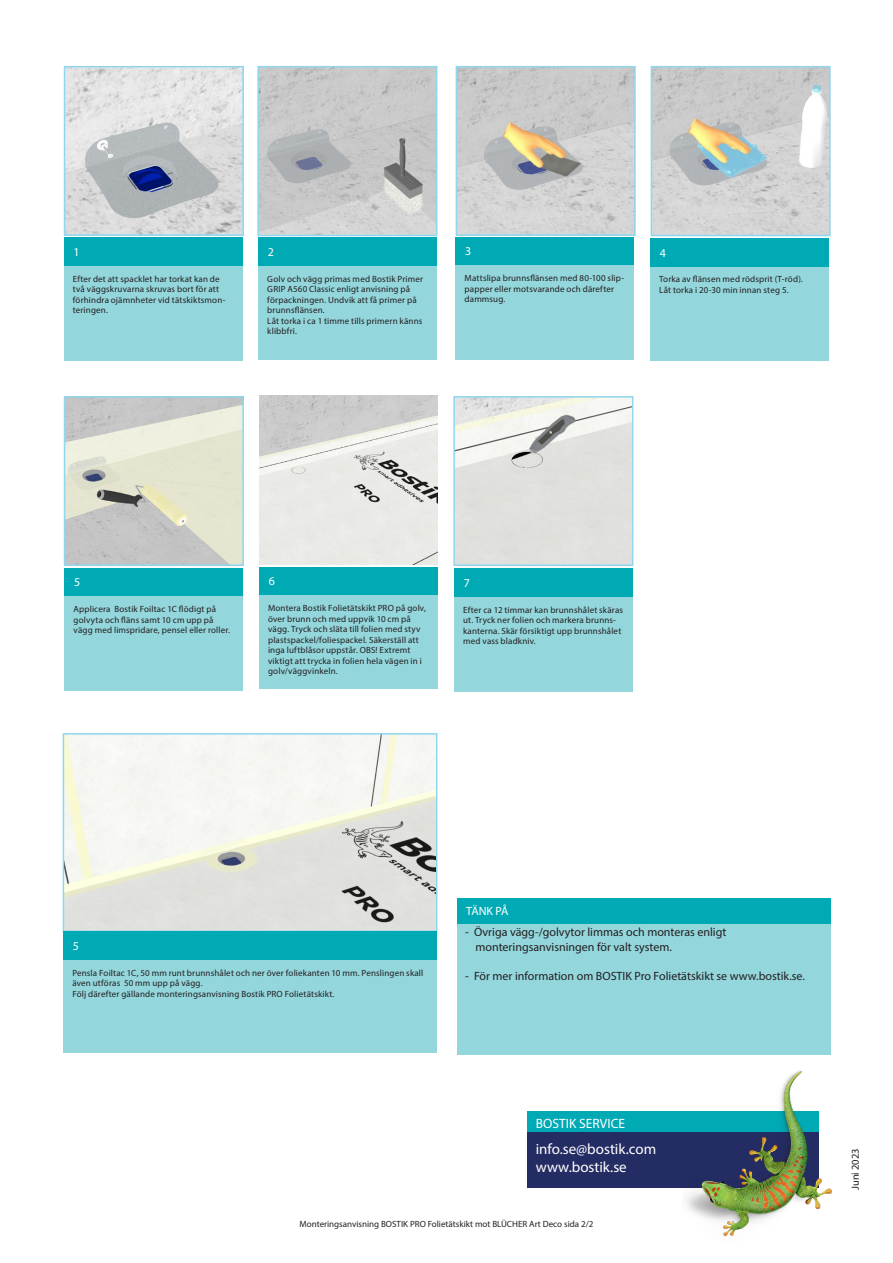
<style>
.page{position:relative;width:893px;height:1263px;background:#fff}
.page>*{position:absolute;margin:0;border:0;box-sizing:border-box;transform-origin:0 0}
.NB_Body_Copy{font:15px "Myriad Pro";color:#fff}
.NB_Body_Copy-2{font:13.5px "Myriad Pro";color:#fff}
.t1{font:12px "Myriad Pro";color:#231f20}
.t2{font:12px "Myriad Pro";letter-spacing:-.035em;color:#fff}
.t3{font:10.5px "Myriad Pro";color:#231f20}
.bildtext_6_7{font:9px/10.5px "Myriad Pro";letter-spacing:.02em;color:#231f20}
.bildtext_6_7-2{font:9px "Myriad Pro";color:#231f20}
</style>
<div class="page">
<div style="left:527px;top:1111px;width:292px;height:21px;background:#00aab5"></div>
<div style="left:527px;top:1132px;width:292px;height:56px;background:#242c64"></div>
<img style="left:687px;top:1071px;width:145px;height:166px">
<img style="left:67px;top:69px;width:174px;height:164px">
<div style="left:64px;top:66px;width:180px;height:170px;border:2px solid #8ed7ef"></div>
<img style="left:260px;top:69px;width:174px;height:164px">
<div style="left:257px;top:66px;width:180px;height:170px;border:2px solid #8ed7ef"></div>
<img style="left:459px;top:69px;width:174px;height:164px">
<div style="left:456px;top:66px;width:180px;height:170px;border:2px solid #8ed7ef"></div>
<img style="left:654px;top:69px;width:174px;height:164px">
<div style="left:651px;top:66px;width:180px;height:170px;border:2px solid #8ed7ef"></div>
<div style="left:64px;top:238px;width:178px;height:28px;background:#00aab5"></div>
<div style="left:64px;top:266px;width:178px;height:95px;background:#93d6dc"></div>
<div style="left:258px;top:238px;width:179px;height:28px;background:#00aab5"></div>
<div style="left:258px;top:266px;width:179px;height:94px;background:#93d6dc"></div>
<div style="left:456px;top:237px;width:178px;height:29px;background:#00aab5"></div>
<div style="left:456px;top:266px;width:178px;height:94px;background:#93d6dc"></div>
<div style="left:650px;top:238px;width:179px;height:29px;background:#00aab5"></div>
<div style="left:650px;top:267px;width:179px;height:94px;background:#93d6dc"></div>
<img style="left:67px;top:399px;width:174px;height:164px">
<div style="left:64px;top:396px;width:180px;height:170px;border:2px solid #8ed7ef"></div>
<img style="left:259px;top:396px;width:179px;height:168px">
<div style="left:65px;top:568px;width:178px;height:28px;background:#00aab5"></div>
<div style="left:65px;top:596px;width:178px;height:95px;background:#93d6dc"></div>
<div style="left:259px;top:567px;width:179px;height:28px;background:#00aab5"></div>
<div style="left:259px;top:595px;width:179px;height:94px;background:#93d6dc"></div>
<img style="left:456px;top:399px;width:174px;height:164px">
<div style="left:453px;top:396px;width:180px;height:170px;border:2px solid #8ed7ef"></div>
<div style="left:454px;top:568px;width:179px;height:29px;background:#00aab5"></div>
<div style="left:454px;top:597px;width:179px;height:94px;background:#93d6dc"></div>
<img style="left:66px;top:736px;width:368px;height:193px">
<div style="left:63px;top:733px;width:374px;height:199px;border:2px solid #8ed7ef"></div>
<div style="left:63px;top:932px;width:374px;height:28px;background:#00aab5"></div>
<div style="left:63px;top:960px;width:374px;height:93px;background:#93d6dc"></div>
<div style="left:457px;top:898px;width:373px;height:26px;background:#00aab5"></div>
<div style="left:457px;top:924px;width:373px;height:130px;background:#93d6dc"></div>
<p class="t2" style="left:73px;top:245px;width:8px">1</p>
<p class="bildtext_6_7" style="left:73px;top:274px;width:154px">Efter det att spacklet har torkat kan de två väggskruvarna skruvas bort för att förhindra ojämnheter vid tätskiktsmon&shy;teringen.</p>
<p class="t2" style="left:268px;top:245px;width:8px">2</p>
<p class="bildtext_6_7" style="left:267px;top:274px;width:157px">Golv och vägg primas med Bostik Primer<br>GRIP A560 Classic enligt anvisning på förpackningen. Undvik att få primer på brunnsflänsen.</p>
<p class="bildtext_6_7" style="left:267px;top:316px;width:157px">Låt torka i ca 1 timme tills primern känns klibbfri.</p>
<p class="t2" style="left:465px;top:244px;width:8px">3</p>
<p class="bildtext_6_7" style="left:465px;top:273px;width:161px">Mattslipa brunnsflänsen med 80-100 slip&shy;papper eller motsvarande och därefter dammsug.</p>
<p class="t2" style="left:660px;top:245px;width:8px">4</p>
<p class="bildtext_6_7" style="left:659px;top:274px;width:145px">Torka av flänsen med rödsprit (T-röd).</p>
<p class="bildtext_6_7" style="left:659px;top:284px;width:131px">Låt torka i 20-30 min innan steg 5.</p>
<p class="t2" style="left:74px;top:575px;width:8px">5</p>
<p class="bildtext_6_7" style="left:74px;top:604px;width:158px">Applicera Bostik Foiltac 1C flödigt på golvyta och fläns samt 10 cm upp på vägg med limspridare, pensel eller roller.</p>
<p class="t2" style="left:269px;top:574px;width:8px">6</p>
<p class="bildtext_6_7" style="left:268px;top:603px;width:159px">Montera Bostik Folietätskikt PRO på golv, över brunn och med uppvik 10 cm på vägg. Tryck och släta till folien med styv plastspackel/foliespackel. Säkerställ att inga luftblåsor uppstår. OBS! Extremt viktigt att trycka in folien hela vägen in i golv/väggvinkeln.</p>
<p class="t2" style="left:464px;top:575px;width:8px">7</p>
<p class="bildtext_6_7" style="left:463px;top:604px;width:161px">Efter ca 12 timmar kan brunnshålet skäras ut. Tryck ner folien och markera brunns&shy;kanterna. Skär försiktigt upp brunnshålet med vass bladkniv.</p>
<p class="t2" style="left:73px;top:938px;width:8px">5</p>
<p class="bildtext_6_7" style="left:72px;top:967px;width:352px">Pensla Foiltac 1C, 50 mm runt brunnshålet och ner över foliekanten 10 mm. Penslingen skall även utföras 50 mm upp på vägg.</p>
<p class="bildtext_6_7" style="left:72px;top:988px;width:264px">Följ därefter gällande monteringsanvisning Bostik PRO Folietätskikt.</p>
<p class="t2" style="left:466px;top:904px;width:44px">TÄNK PÅ</p>
<p class="t1" style="left:465px;top:925px;width:263px">- Övriga vägg-/golvytor limmas och monteras enligt</p>
<p class="t1" style="left:475px;top:939px;width:198px">monteringsanvisningen för valt system.</p>
<p class="t1" style="left:465px;top:968px;width:341px">- För mer information om BOSTIK Pro Folietätskikt se www.bostik.se.</p>
<p class="NB_Body_Copy-2" style="left:536px;top:1115px;width:91px">BOSTIK SERVICE</p>
<p class="NB_Body_Copy" style="left:536px;top:1140px;width:122px">info.se@bostik.com</p>
<p class="NB_Body_Copy" style="left:536px;top:1158px;width:92px">www.bostik.se</p>
<p class="bildtext_6_7-2" style="left:300px;top:1218px;width:295px">Monteringsanvisning BOSTIK PRO Folietätskikt mot BLÜCHER Art Deco sida 2/2</p>
<p class="t3" style="left:849px;top:1190px;width:43px;rotate:-90deg">Juni 2023</p>
</div>
